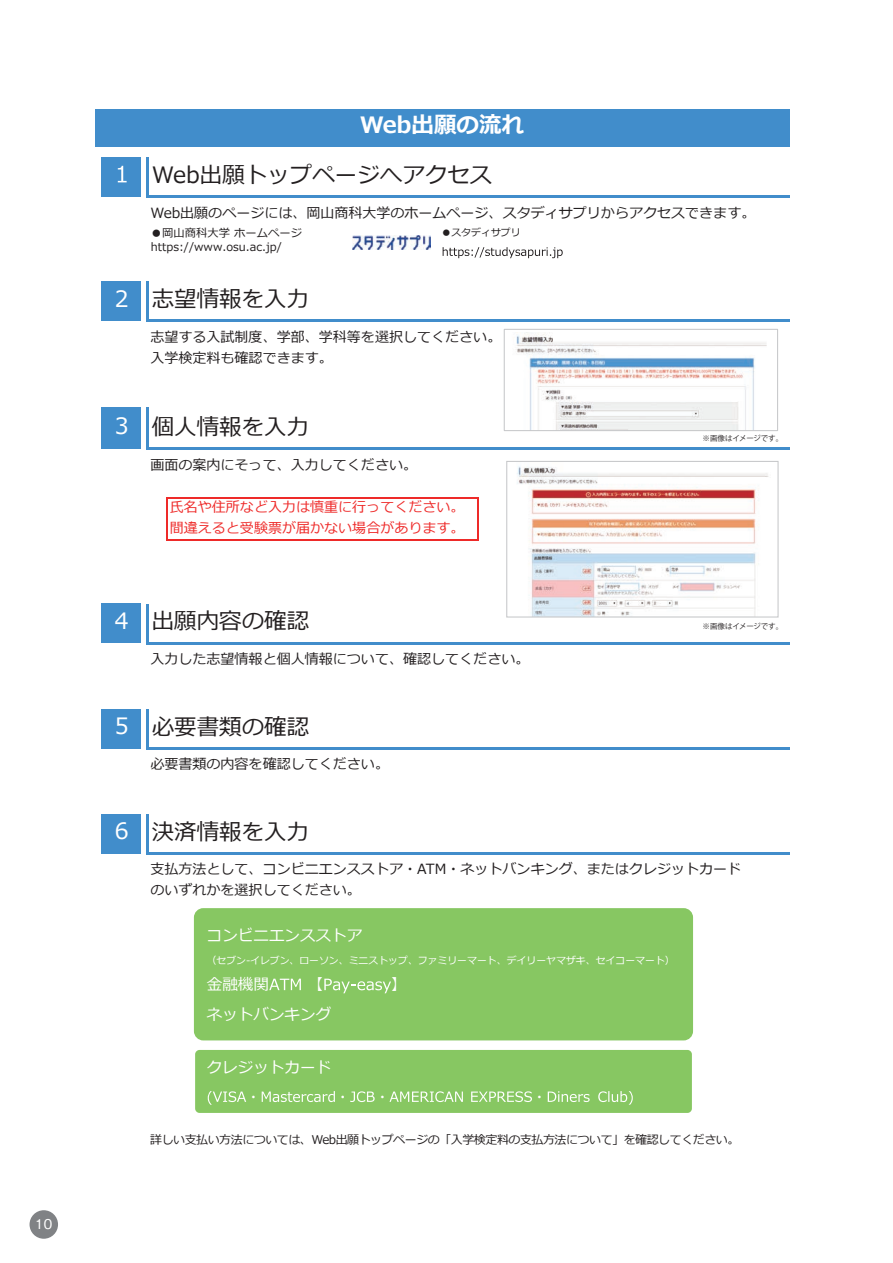
<style>
.page{position:relative;width:893px;height:1263px;background:#fff}
.page>*{position:absolute;margin:0;border:0;box-sizing:border-box;transform-origin:0 0}
.t1{font:22.5px "Meiryo";color:#231f20}
.t2{font:700 22.5px "Meiryo";color:#fff}
.t3{font:15.6px "Meiryo";color:#fff}
.t4{font:14.1px/21px "Meiryo";color:#231f20}
.t5{font:14.1px/21px "Meiryo";color:#ee2a29}
.t6{font:14.1px "Meiryo";color:#fff}
.t7{font:500 13.5px "Gothic BBB Pr 5";color:#fff}
.t8{font:12px "Meiryo";letter-spacing:-.04em;color:#231f20}
.t9{font:11.4px/14px "Meiryo";color:#231f20}
.t10{font:9.9px "Meiryo";color:#fff}
.t11{font:9.9px "Meiryo";color:#231f20}
.t12{font:7.5px "Koz Go Pr 6 N";letter-spacing:-.03em;color:#231f20}
.s1{color:#fff}
</style>
<div class="page">
<div style="left:30px;top:1210px;width:28px;height:29px;background:#808285;border-radius:50%"></div>
<div style="left:96px;top:109px;width:693px;height:38px;background:#418dcb"></div>
<div style="left:102px;top:157px;width:39px;height:19px;background:#418dcb"></div>
<div style="left:102px;top:176px;width:39px;height:21px;background:#418dcb"></div>
<div style="left:102px;top:281px;width:39px;height:20px;background:#418dcb"></div>
<div style="left:102px;top:300px;width:39px;height:21px;background:#418dcb"></div>
<div style="left:102px;top:408px;width:39px;height:21px;background:#418dcb"></div>
<div style="left:102px;top:429px;width:39px;height:20px;background:#418dcb"></div>
<div style="left:102px;top:604px;width:39px;height:19px;background:#418dcb"></div>
<div style="left:102px;top:623px;width:39px;height:20px;background:#418dcb"></div>
<div style="left:102px;top:709px;width:39px;height:19px;background:#418dcb"></div>
<div style="left:102px;top:728px;width:39px;height:20px;background:#418dcb"></div>
<div style="left:102px;top:814px;width:39px;height:19px;background:#418dcb"></div>
<div style="left:102px;top:833px;width:39px;height:20px;background:#418dcb"></div>
<svg style="left:443px;top:247px;width:120px;height:11px"></svg>
<svg style="left:118px;top:166px;width:9px;height:16px"></svg>
<hr style="left:146px;top:157px;width:3px;height:41px;background:#418dcb">
<hr style="left:146px;top:281px;width:3px;height:41px;background:#418dcb">
<hr style="left:146px;top:408px;width:3px;height:42px;background:#418dcb">
<hr style="left:146px;top:604px;width:3px;height:40px;background:#418dcb">
<hr style="left:146px;top:709px;width:3px;height:40px;background:#418dcb">
<hr style="left:146px;top:814px;width:3px;height:41px;background:#418dcb">
<hr style="left:166px;top:497px;width:2px;height:43px;background:#ee2a29">
<hr style="left:477px;top:498px;width:2px;height:42px;background:#ee2a29">
<hr style="left:149px;top:195px;width:640px;height:3px;background:#418dcb">
<hr style="left:149px;top:319px;width:640px;height:3px;background:#418dcb">
<hr style="left:149px;top:448px;width:640px;height:2px;background:#418dcb">
<hr style="left:168px;top:497px;width:311px;height:1px;background:#ee2a29">
<hr style="left:168px;top:539px;width:311px;height:1px;background:#ee2a29">
<hr style="left:149px;top:642px;width:640px;height:2px;background:#418dcb">
<hr style="left:149px;top:747px;width:640px;height:2px;background:#418dcb">
<hr style="left:149px;top:852px;width:640px;height:3px;background:#418dcb">
<div style="left:194px;top:908px;width:499px;height:132px;background:#87c762;border-radius:9px"></div>
<svg style="left:269px;top:979px;width:32px;height:11px"></svg>
<svg style="left:324px;top:979px;width:67px;height:14px"></svg>
<div style="left:195px;top:1050px;width:497px;height:63px;background:#87c762;border-radius:4px"></div>
<svg style="left:208px;top:1091px;width:38px;height:14px"></svg>
<svg style="left:262px;top:1091px;width:73px;height:11px"></svg>
<svg style="left:350px;top:1091px;width:25px;height:11px"></svg>
<svg style="left:389px;top:1091px;width:143px;height:11px"></svg>
<svg style="left:548px;top:1091px;width:85px;height:14px"></svg>
<img style="left:517px;top:466px;width:252px;height:149px">
<img style="left:353px;top:236px;width:77px;height:14px">
<img style="left:516px;top:333px;width:251px;height:96px">
<div style="left:504px;top:329px;width:274px;height:102px;border:1px solid #c7c8ca"></div>
<div style="left:506px;top:461px;width:273px;height:156px;border:1px solid #c7c8ca"></div>
<p class="t7" style="left:35px;top:1213px;width:19px">10</p>
<h1 class="t2" style="left:360px;top:109px;width:166px">Web出願の流れ</h1>
<h1 class="t1" style="left:152px;top:159px;width:342px">Web出願トップページへアクセス</h1>
<p class="t4" style="left:150px;top:203px;width:607px">Web出願のページには、岡山商科大学のホームページ、スタディサプリからアクセスできます。</p>
<p class="t9" style="left:151px;top:226px;width:153px">●岡山商科大学 ホームページhttps://www.osu.ac.jp/</p>
<p class="t11" style="left:441px;top:226px;width:81px">●スタディサプリ</p>
<h1 class="t1" style="left:111px;top:283px;width:200px"><span class="s1">２</span> 志望情報を入力</h1>
<p class="t4" style="left:150px;top:327px;width:352px">志望する入試制度、学部、学科等を選択してください。入学検定料も確認できます。</p>
<h1 class="t1" style="left:111px;top:411px;width:200px"><span class="s1">３</span> 個人情報を入力</h1>
<p class="t4" style="left:150px;top:455px;width:268px">画面の案内にそって、入力してください。</p>
<p class="t5" style="left:170px;top:497px;width:296px">氏名や住所など入力は慎重に行ってください。間違えると受験票が届かない場合があります。</p>
<h1 class="t1" style="left:111px;top:606px;width:200px"><span class="s1">４</span> 出願内容の確認</h1>
<p class="t4" style="left:150px;top:649px;width:381px">入力した志望情報と個人情報について、確認してください。</p>
<h1 class="t1" style="left:111px;top:711px;width:200px"><span class="s1">５</span> 必要書類の確認</h1>
<p class="t4" style="left:150px;top:754px;width:240px">必要書類の内容を確認してください。</p>
<h1 class="t1" style="left:111px;top:816px;width:200px"><span class="s1">６</span> 決済情報を入力</h1>
<p class="t12" style="left:702px;top:434px;width:82px">※画像はイメージです。</p>
<p class="t12" style="left:702px;top:622px;width:82px">※画像はイメージです。</p>
<p class="t4" style="left:150px;top:859px;width:592px">支払方法として、コンビニエンスストア・ATM・ネットバンキング、またはクレジットカードのいずれかを選択してください。</p>
<p class="t3" style="left:207px;top:924px;width:157px">コンビニエンスストア</p>
<p class="t10" style="left:207px;top:953px;width:469px">（セブン-イレブン、ローソン、ミニストップ、ファミリーマート、デイリーヤマザキ、セイコーマート）</p>
<p class="t3" style="left:207px;top:973px;width:64px">金融機関</p>
<p class="t3" style="left:307px;top:973px;width:17px">【</p>
<p class="t3" style="left:391px;top:973px;width:17px">】</p>
<p class="t3" style="left:207px;top:1004px;width:126px">ネットバンキング</p>
<p class="t3" style="left:207px;top:1057px;width:126px">クレジットカード</p>
<p class="t6" style="left:246px;top:1087px;width:16px">・</p>
<p class="t6" style="left:336px;top:1087px;width:16px">・</p>
<p class="t6" style="left:375px;top:1087px;width:16px">・</p>
<p class="t6" style="left:532px;top:1087px;width:16px">・</p>
<p class="t8" style="left:150px;top:1131px;width:591px">詳しい支払い方法については、Web出願トップページの「入学検定料の支払方法について」を確認してください。</p>
</div>
